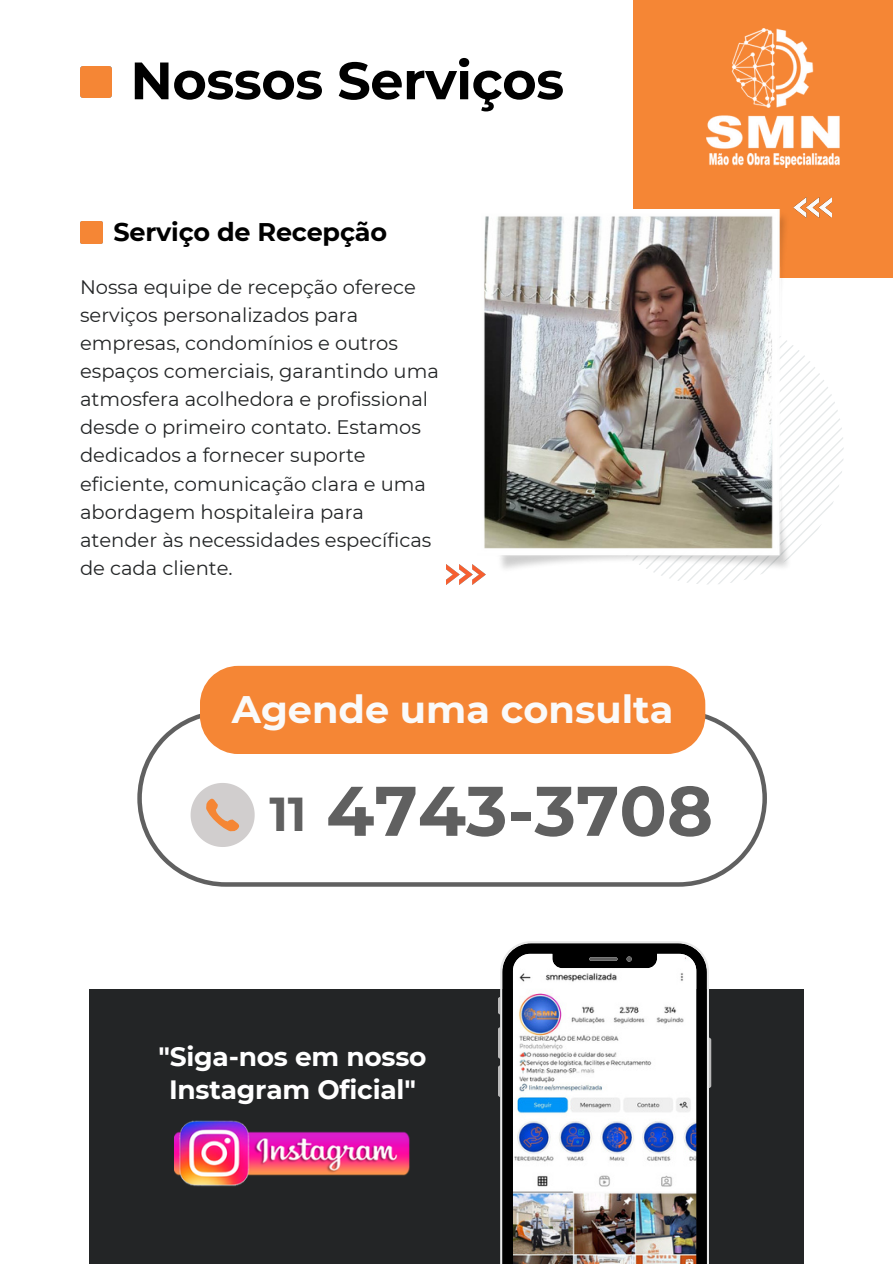
<style>
.page{position:relative;width:893px;height:1264px;background:#fff}
.page>*{position:absolute;margin:0;border:0;box-sizing:border-box;transform-origin:0 0}
.t1{font:700 70.05px "Montserrat";color:#606060}
.t2{font:700 52.5px "Montserrat";letter-spacing:-.01em;color:#000}
.t3{font:700 38.25px "Montserrat";color:#fafafa}
.t4{font:700 26.4px/33.8px "Montserrat";letter-spacing:-.01em;color:#fff;text-align:center}
.t5{font:700 25.5px "Montserrat";letter-spacing:-.01em;color:#000}
.t6{font:19.5px/28.2px "Montserrat";color:#232526}
.s1{font-size:47.4px}
</style>
<div class="page">
<img style="left:80px;top:66px;width:31px;height:32px">
<div style="left:633px;top:0;width:259px;height:278px;background:#f58635"></div>
<div style="left:89px;top:989px;width:714px;height:274px;background:#232526"></div>
<svg style="left:498px;top:997px;width:2px;height:17px"></svg>
<svg style="left:498px;top:1027px;width:2px;height:31px"></svg>
<svg style="left:498px;top:1065px;width:2px;height:31px"></svg>
<svg style="left:709px;top:1037px;width:2px;height:50px"></svg>
<img style="left:500px;top:941px;width:209px;height:322px">
<img style="left:80px;top:221px;width:22px;height:23px">
<svg style="left:661px;top:345px;width:182px;height:239px"></svg>
<img style="left:484px;top:209px;width:308px;height:364px">
<img style="left:793px;top:197px;width:38px;height:21px">
<img style="left:446px;top:564px;width:39px;height:20px">
<img style="left:706px;top:28px;width:133px;height:140px">
<img style="left:175px;top:1120px;width:235px;height:67px">
<svg style="left:137px;top:710px;width:629px;height:176px"></svg>
<div style="left:200px;top:666px;width:505px;height:88px;background:#f58635"></div>
<svg style="left:190px;top:783px;width:65px;height:64px"></svg>
<h2 class="t2" style="left:130px;top:48px;width:435px">Nossos Serviços</h2>
<h3 class="t5" style="left:113px;top:216px;width:275px">Serviço de Recepção</h3>
<p class="t6" style="left:80px;top:272px;width:360px">Nossa equipe de recepção oferece serviços personalizados para empresas, condomínios e outros espaços comerciais, garantindo uma atmosfera acolhedora e profissional desde o primeiro contato. Estamos dedicados a fornecer suporte eficiente, comunicação clara e uma abordagem hospitaleira para atender às necessidades específicas de cada cliente.</p>
<h3 class="t3" style="left:232px;top:685px;width:443px">Agende uma consulta</h3>
<h1 class="t1" style="left:269px;top:768px;width:445px"><span class="s1">11</span> 4743-3708</h1>
<h3 class="t4" style="left:158px;top:1039px;width:269px">"Siga-nos em nosso<br>Instagram Oficial"</h3>
</div>
